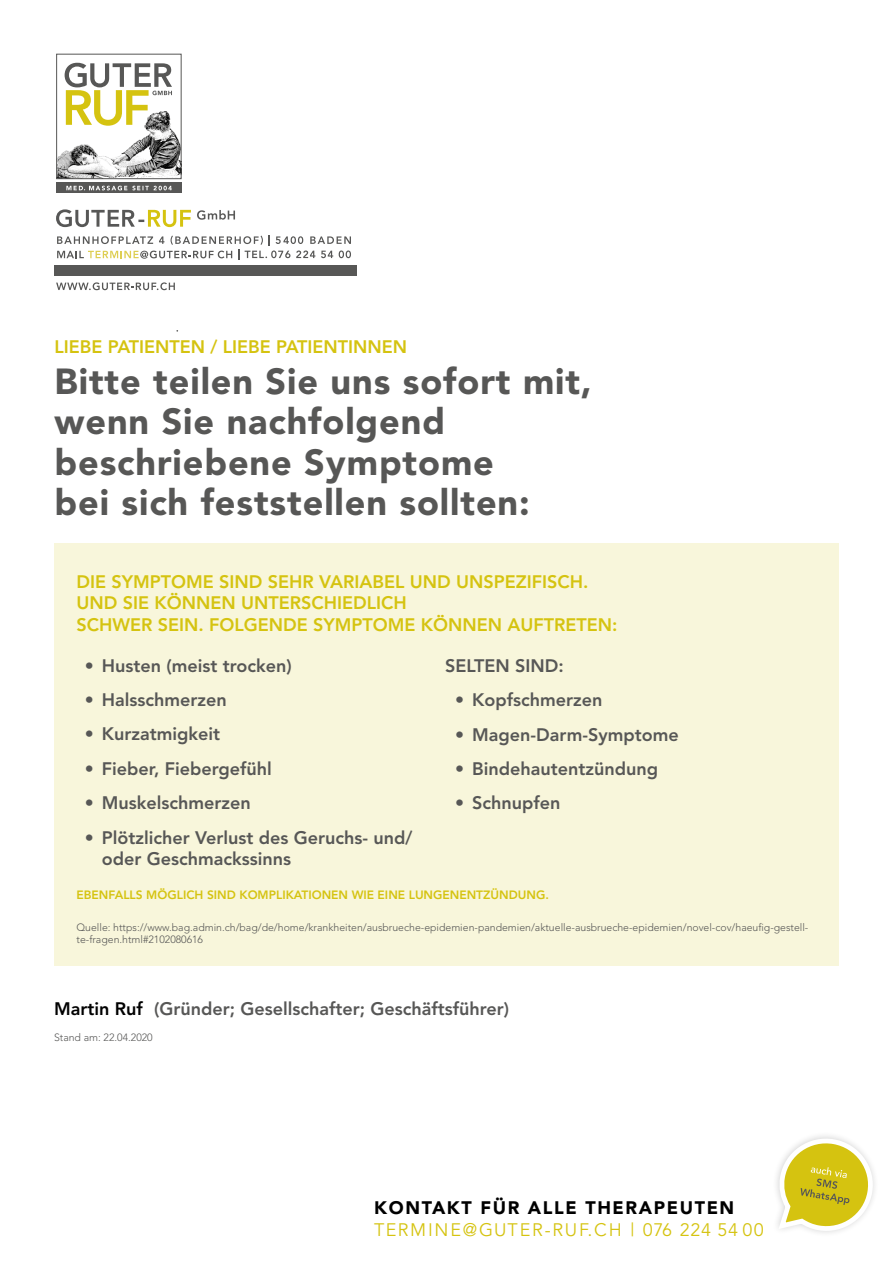
<style>
.page{position:relative;width:893px;height:1263px;background:#fff}
.page>*{position:absolute;margin:0;border:0;box-sizing:border-box;transform-origin:0 0}
.t1{font:900 36px/40.5px "Avenir";letter-spacing:.025em;color:#575756}
.t2{font:800 18px/21.6px "Avenir";color:#575756}
.t3{font:800 18px/21.6px "Avenir";color:#d5c310}
.t4{font:18px "Avenir";letter-spacing:.08em;color:#d5c310}
.t5{font:900 18px "Avenir";letter-spacing:.09em;color:#000}
.t6{font:800 12px "Avenir";color:#d5c310}
.t7{font:300 10.5px/12.6px "Avenir";color:#575756}
.s1{color:#000}
</style>
<div class="page">
<div style="left:54px;top:543px;width:785px;height:422px;background:#f8f6db"></div>
<svg style="left:197px;top:210px;width:38px;height:10px"></svg>
<svg style="left:56px;top:209px;width:135px;height:18px"></svg>
<svg style="left:56px;top:183px;width:126px;height:10px"></svg>
<svg style="left:66px;top:186px;width:106px;height:4px"></svg>
<svg style="left:56px;top:53px;width:126px;height:126px"></svg>
<svg style="left:56px;top:282px;width:119px;height:8px"></svg>
<svg style="left:57px;top:235px;width:294px;height:24px"></svg>
<div style="left:54px;top:265px;width:302px;height:10px;background:#575756"></div>
<svg style="left:776px;top:1136px;width:99px;height:97px"></svg>
<p class="t3" style="left:55px;top:336px;width:354px">LIEBE PATIENTEN / LIEBE PATIENTINNEN</p>
<h1 class="t1" style="left:55px;top:360px;width:539px">Bitte teilen Sie uns sofort mit, wenn Sie nachfolgend beschriebene Symptome<br>bei sich feststellen sollten:</h1>
<p class="t3" style="left:77px;top:571px;width:542px">DIE SYMPTOME SIND SEHR VARIABEL UND UNSPEZIFISCH.<br>UND SIE KÖNNEN UNTERSCHIEDLICH<br>SCHWER SEIN. FOLGENDE SYMPTOME KÖNNEN AUFTRETEN:</p>
<p class="t2" style="left:85px;top:655px;width:208px">• Husten (meist trocken)</p>
<p class="t2" style="left:85px;top:689px;width:144px">• Halsschmerzen</p>
<p class="t2" style="left:85px;top:723px;width:137px">• Kurzatmigkeit</p>
<p class="t2" style="left:85px;top:758px;width:189px">• Fieber, Fiebergefühl</p>
<p class="t2" style="left:85px;top:792px;width:168px">• Muskelschmerzen</p>
<p class="t2" style="left:102px;top:826px;width:312px;text-indent:-17px">• Plötzlicher Verlust des Geruchs- und/ oder Geschmackssinns</p>
<p class="t2" style="left:445px;top:655px;width:120px">SELTEN SIND:</p>
<p class="t2" style="left:455px;top:689px;width:149px">• Kopfschmerzen</p>
<p class="t2" style="left:455px;top:723px;width:225px">• Magen-Darm-Symptome</p>
<p class="t2" style="left:455px;top:758px;width:205px">• Bindehautentzündung</p>
<p class="t2" style="left:455px;top:792px;width:107px">• Schnupfen</p>
<p class="t6" style="left:77px;top:888px;width:474px">EBENFALLS MÖGLICH SIND KOMPLIKATIONEN WIE EINE LUNGENENTZÜNDUNG.</p>
<p class="t7" style="left:77px;top:921px;width:733px">Quelle: https://www.bag.admin.ch/bag/de/home/krankheiten/ausbrueche-epidemien-pandemien/aktuelle-ausbrueche-epidemien/novel-cov/haeufig-gestell&shy;te-fragen.html#2102080616</p>
<p class="t2" style="left:54px;top:998px;width:457px"><span class="s1">Martin Ruf</span> (Gründer; Gesellschafter; Geschäftsführer)</p>
<p class="t7" style="left:54px;top:1031px;width:100px">Stand am: 22.04.2020</p>
<p class="t5" style="left:374px;top:1196px;width:362px">KONTAKT FÜR ALLE THERAPEUTEN</p>
<p class="t4" style="left:374px;top:1220px;width:391px">TERMINE@GUTER-RUF.CH | 076 224 54 00</p>
</div>
